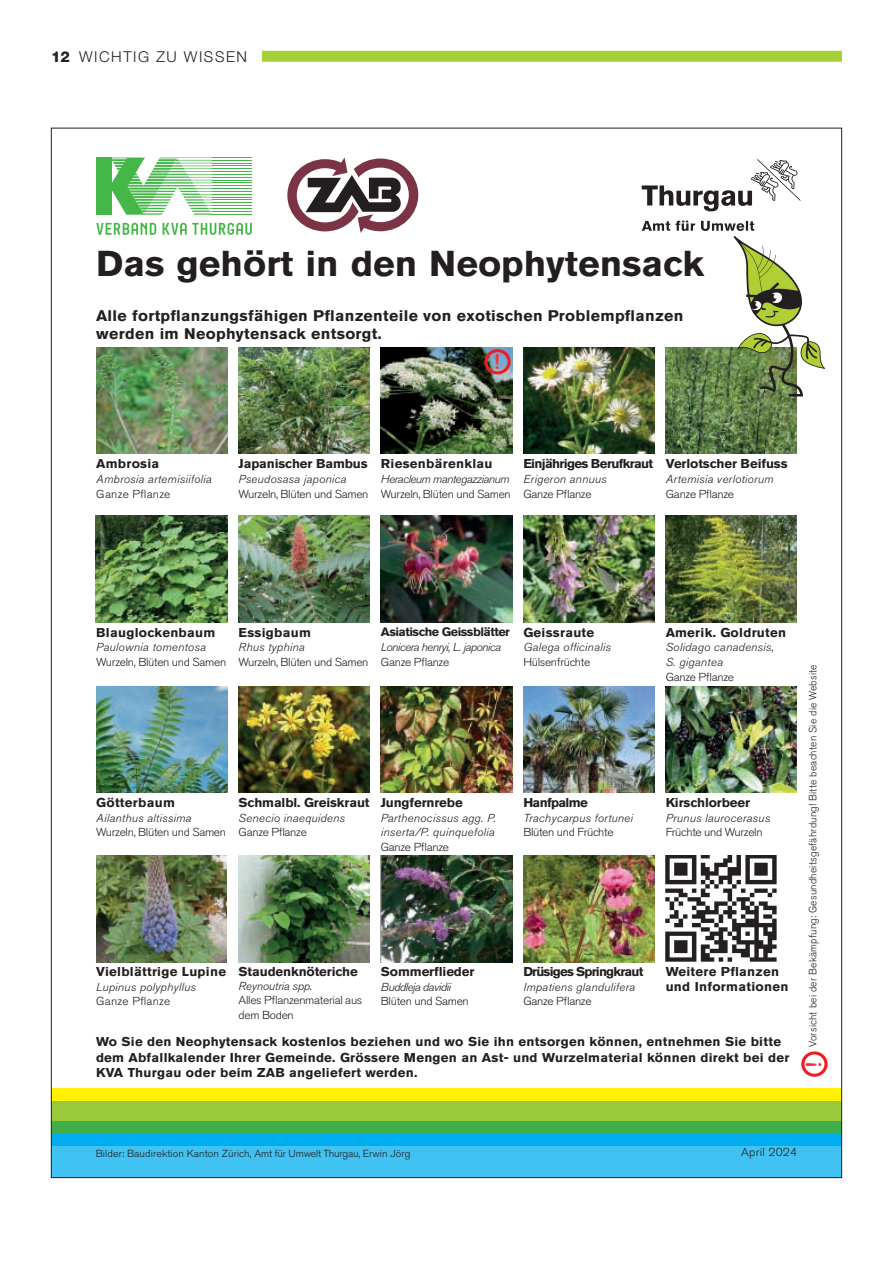
<style>
.page{position:relative;width:893px;height:1263px;background:#fff}
.page>*{position:absolute;margin:0;border:0;box-sizing:border-box;transform-origin:0 0}
.t1{font:700 35.7px "Akzidenz Grotesk BQ";color:#231f20;scale:1.04 1}
.t2{font:20.4px "Arial Rounded MT Bold";color:#ee3636;scale:1.04 1}
.t3{font:700 15.3px/18.3px "Akzidenz Grotesk BQ";letter-spacing:.02em;color:#231f20;scale:1.04 1}
.t4{font:300 15px "Helvetica Neue LT Std";letter-spacing:.105em;color:#231f20}
.t5{font:700 12.75px/15.3px "Akzidenz Grotesk BQ";letter-spacing:.02em;color:#231f20;scale:1.04 1}
.t6{font:700 12.75px "Akzidenz Grotesk BQ";letter-spacing:-.01em;color:#231f20;scale:1.04 1}
.t7{font:700 12.75px "Akzidenz Grotesk BQ";letter-spacing:-.05em;color:#231f20;scale:1.04 1}
.t8{font:700 12.75px "Akzidenz Grotesk BQ";letter-spacing:-.06em;color:#231f20;scale:1.04 1}
.t9{font:700 12.15px "Akzidenz Grotesk BQ";letter-spacing:-.04em;color:#231f20;scale:1.04 1}
.t10{font:italic 300 11.55px/14.7px "Akzidenz Grotesk BQ";letter-spacing:.02em;color:#231f20;scale:1.04 1}
.t11{font:300 11.55px/14.7px "Akzidenz Grotesk BQ";letter-spacing:-.025em;color:#231f20;scale:1.04 1}
.t12{font:italic 300 11.55px "Akzidenz Grotesk BQ";letter-spacing:-.04em;color:#231f20;scale:1.04 1}
.t13{font:300 11.55px "Akzidenz Grotesk BQ";letter-spacing:.02em;color:#231f20;scale:1.04 1}
.t14{font:italic 300 11.55px "Akzidenz Grotesk BQ";letter-spacing:-.01em;color:#231f20;scale:1.04 1}
.t15{font:300 10.65px "Akzidenz Grotesk BQ";letter-spacing:.02em;color:#231f20;scale:.96 1}
.t16{font:300 10.2px "Akzidenz Grotesk BQ";letter-spacing:.005em;color:#231f20;scale:1.04 1}
.s1{font-weight:800}
.s2{font-family:"Arial Rounded MT Bold";font-weight:400;font-size:21.3px;color:#ee3636}
</style>
<div class="page">
<div style="left:262px;top:51px;width:580px;height:11px;background:#a6ce39"></div>
<div style="left:51px;top:1146px;width:791px;height:32px;background:#40c2f3"></div>
<div style="left:51px;top:1088px;width:791px;height:13px;background:#fff101"></div>
<div style="left:51px;top:1121px;width:791px;height:12px;background:#40ae49"></div>
<div style="left:51px;top:1101px;width:791px;height:20px;background:#99ca3b"></div>
<div style="left:51px;top:1133px;width:791px;height:13px;background:#00aeef"></div>
<img style="left:96px;top:347px;width:131px;height:107px">
<img style="left:239px;top:347px;width:130px;height:107px">
<img style="left:381px;top:347px;width:131px;height:107px">
<img style="left:523px;top:347px;width:131px;height:107px">
<img style="left:666px;top:396px;width:131px;height:58px">
<img style="left:96px;top:516px;width:131px;height:106px">
<img style="left:239px;top:516px;width:131px;height:106px">
<img style="left:381px;top:516px;width:131px;height:106px">
<img style="left:523px;top:516px;width:131px;height:106px">
<img style="left:666px;top:516px;width:131px;height:106px">
<img style="left:96px;top:686px;width:131px;height:107px">
<img style="left:238px;top:686px;width:131px;height:107px">
<img style="left:381px;top:686px;width:131px;height:107px">
<img style="left:523px;top:686px;width:131px;height:107px">
<img style="left:666px;top:686px;width:131px;height:107px">
<img style="left:96px;top:855px;width:131px;height:107px">
<img style="left:239px;top:855px;width:131px;height:107px">
<img style="left:381px;top:855px;width:131px;height:107px">
<img style="left:523px;top:855px;width:131px;height:107px">
<img style="left:666px;top:855px;width:111px;height:107px">
<hr style="left:213px;top:158px;width:39px;height:1px;background:#45b749">
<hr style="left:213px;top:171px;width:39px;height:1px;background:#45b749">
<hr style="left:213px;top:168px;width:39px;height:1px;background:#45b749">
<hr style="left:213px;top:166px;width:39px;height:1px;background:#45b749">
<hr style="left:213px;top:163px;width:39px;height:1px;background:#45b749">
<hr style="left:213px;top:160px;width:39px;height:1px;background:#45b749">
<hr style="left:213px;top:185px;width:39px;height:1px;background:#45b749">
<hr style="left:213px;top:183px;width:39px;height:1px;background:#45b749">
<hr style="left:213px;top:180px;width:39px;height:1px;background:#45b749">
<hr style="left:213px;top:177px;width:39px;height:1px;background:#45b749">
<hr style="left:213px;top:174px;width:39px;height:1px;background:#45b749">
<hr style="left:213px;top:200px;width:39px;height:1px;background:#45b749">
<hr style="left:213px;top:197px;width:39px;height:1px;background:#45b749">
<hr style="left:213px;top:194px;width:39px;height:1px;background:#45b749">
<hr style="left:213px;top:191px;width:39px;height:1px;background:#45b749">
<hr style="left:213px;top:188px;width:39px;height:1px;background:#45b749">
<hr style="left:213px;top:214px;width:39px;height:1px;background:#45b749">
<hr style="left:213px;top:211px;width:39px;height:1px;background:#45b749">
<hr style="left:213px;top:208px;width:39px;height:1px;background:#45b749">
<hr style="left:213px;top:205px;width:39px;height:1px;background:#45b749">
<hr style="left:213px;top:202px;width:39px;height:1px;background:#45b749">
<div style="left:96px;top:158px;width:16px;height:57px;background:#45b749"></div>
<svg style="left:112px;top:158px;width:101px;height:57px"></svg>
<svg style="left:96px;top:223px;width:60px;height:12px"></svg>
<svg style="left:163px;top:223px;width:89px;height:12px"></svg>
<svg style="left:287px;top:157px;width:131px;height:76px"></svg>
<svg style="left:642px;top:159px;width:159px;height:52px"></svg>
<svg style="left:642px;top:221px;width:183px;height:175px"></svg>
<svg style="left:484px;top:349px;width:27px;height:25px"></svg>
<svg style="left:801px;top:1051px;width:27px;height:26px"></svg>
<p class="t4" style="left:51px;top:47px;width:197px"><span class="s1">12</span> WICHTIG ZU WISSEN</p>
<h1 class="t1" style="left:96px;top:243px;width:586px">Das gehört in den Neophytensack</h1>
<p class="t3" style="left:96px;top:306px;width:566px">Alle fortpflanzungsfähigen Pflanzenteile von exotischen Problempflanzen werden im Neophytensack entsorgt.</p>
<h2 class="t2" style="left:494px;top:349px;width:8px">!</h2>
<p class="t5" style="left:96px;top:456px;width:62px">Ambrosia</p>
<p class="t10" style="left:96px;top:472px;width:112px">Ambrosia artemisiifolia</p>
<p class="t13" style="left:96px;top:487px;width:73px">Ganze Pflanze</p>
<p class="t6" style="left:239px;top:456px;width:126px">Japanischer Bambus</p>
<p class="t10" style="left:239px;top:472px;width:105px">Pseudosasa japonica</p>
<p class="t11" style="left:239px;top:486px;width:126px">Wurzeln, Blüten und Samen</p>
<p class="t5" style="left:381px;top:456px;width:109px">Riesenbärenklau</p>
<p class="t12" style="left:381px;top:472px;width:125px">Heracleum mantegazzianum</p>
<p class="t11" style="left:381px;top:486px;width:126px">Wurzeln, Blüten und Samen</p>
<p class="t7" style="left:523px;top:456px;width:126px">Einjähriges Berufkraut</p>
<p class="t10" style="left:523px;top:472px;width:82px">Erigeron annuus</p>
<p class="t11" style="left:523px;top:486px;width:67px">Ganze Pflanze</p>
<p class="t6" style="left:666px;top:456px;width:119px">Verlotscher Beifuss</p>
<p class="t10" style="left:666px;top:472px;width:105px">Artemisia verlotiorum</p>
<p class="t11" style="left:666px;top:486px;width:67px">Ganze Pflanze</p>
<p class="t5" style="left:96px;top:624px;width:116px">Blauglockenbaum</p>
<p class="t10" style="left:96px;top:640px;width:107px">Paulownia tomentosa</p>
<p class="t11" style="left:96px;top:655px;width:126px">Wurzeln, Blüten und Samen</p>
<p class="t5" style="left:239px;top:624px;width:71px">Essigbaum</p>
<p class="t10" style="left:239px;top:640px;width:65px">Rhus typhina</p>
<p class="t11" style="left:239px;top:655px;width:126px">Wurzeln, Blüten und Samen</p>
<p class="t9" style="left:381px;top:625px;width:126px">Asiatische Geissblätter</p>
<p class="t12" style="left:381px;top:640px;width:117px">Lonicera henryi, L. japonica</p>
<p class="t11" style="left:381px;top:654px;width:67px">Ganze Pflanze</p>
<p class="t5" style="left:523px;top:624px;width:70px">Geissraute</p>
<p class="t10" style="left:523px;top:640px;width:86px">Galega officinalis</p>
<p class="t11" style="left:523px;top:655px;width:66px">Hülsenfrüchte</p>
<p class="t5" style="left:666px;top:624px;width:117px">Amerik. Goldruten</p>
<p class="t10" style="left:666px;top:640px;width:106px">Solidago canadensis,<br>S. gigantea</p>
<p class="t11" style="left:666px;top:669px;width:67px">Ganze Pflanze</p>
<p class="t5" style="left:96px;top:795px;width:77px">Götterbaum</p>
<p class="t10" style="left:96px;top:810px;width:93px">Ailanthus altissima</p>
<p class="t11" style="left:96px;top:825px;width:126px">Wurzeln, Blüten und Samen</p>
<p class="t6" style="left:239px;top:795px;width:128px">Schmalbl. Greiskraut</p>
<p class="t10" style="left:239px;top:810px;width:104px">Senecio inaequidens</p>
<p class="t11" style="left:239px;top:825px;width:67px">Ganze Pflanze</p>
<p class="t6" style="left:381px;top:795px;width:80px">Jungfernrebe</p>
<p class="t10" style="left:381px;top:810px;width:112px">Parthenocissus agg. P. inserta/P. quinquefolia</p>
<p class="t11" style="left:381px;top:840px;width:67px">Ganze Pflanze</p>
<p class="t7" style="left:523px;top:795px;width:63px">Hanfpalme</p>
<p class="t10" style="left:523px;top:810px;width:107px">Trachycarpus fortunei</p>
<p class="t11" style="left:523px;top:825px;width:88px">Blüten und Früchte</p>
<p class="t6" style="left:666px;top:795px;width:83px">Kirschlorbeer</p>
<p class="t10" style="left:666px;top:810px;width:102px">Prunus laurocerasus</p>
<p class="t11" style="left:666px;top:825px;width:95px">Früchte und Wurzeln</p>
<p class="t5" style="left:96px;top:964px;width:126px">Vielblättrige Lupine</p>
<p class="t10" style="left:96px;top:979px;width:97px">Lupinus polyphyllus</p>
<p class="t13" style="left:96px;top:995px;width:73px">Ganze Pflanze</p>
<p class="t6" style="left:239px;top:964px;width:116px">Staudenknöteriche</p>
<p class="t14" style="left:239px;top:979px;width:73px">Reynoutria spp.</p>
<p class="t11" style="left:239px;top:993px;width:121px">Alles Pflanzenmaterial aus dem Boden</p>
<p class="t6" style="left:381px;top:964px;width:91px">Sommerflieder</p>
<p class="t12" style="left:381px;top:980px;width:69px">Buddleja davidii</p>
<p class="t11" style="left:381px;top:994px;width:86px">Blüten und Samen</p>
<p class="t8" style="left:523px;top:964px;width:117px">Drüsiges Springkraut</p>
<p class="t10" style="left:523px;top:979px;width:109px">Impatiens glandulifera</p>
<p class="t11" style="left:523px;top:994px;width:67px">Ganze Pflanze</p>
<p class="t5" style="left:666px;top:964px;width:119px">Weitere Pflanzen und Informationen</p>
<p class="t5" style="left:96px;top:1034px;width:668px">Wo Sie den Neophytensack kostenlos beziehen und wo Sie ihn entsorgen können, entnehmen Sie bitte dem Abfallkalender Ihrer Gemeinde. Grössere Mengen an Ast- und Wurzelmaterial können direkt bei der<br>KVA Thurgau oder beim ZAB angeliefert werden.</p>
<p class="t15" style="left:807px;top:1067px;width:421px;rotate:-90deg"><span class="s2">!</span> Vorsicht bei der Bekämpfung: Gesundheitsgefährdung! Bitte beachten Sie die Website</p>
<p class="t16" style="left:96px;top:1147px;width:304px">Bilder: Baudirektion Kanton Zürich, Amt für Umwelt Thurgau, Erwin Jörg</p>
<p class="t13" style="left:741px;top:1145px;width:55px">April 2024</p>
</div>
